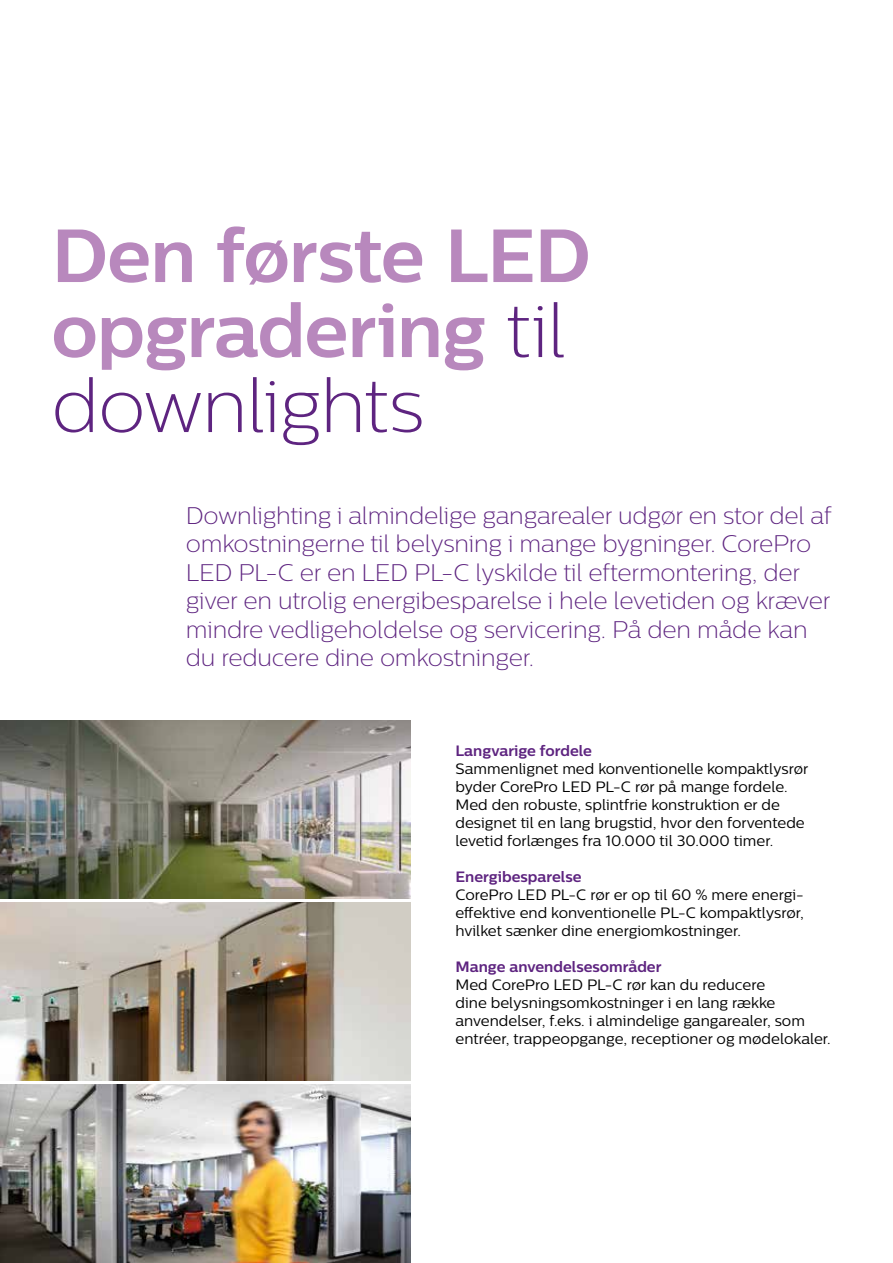
<style>
.page{position:relative;width:893px;height:1263px;background:#fff}
.page>*{position:absolute;margin:0;border:0;box-sizing:border-box;transform-origin:0 0}
.t1{font:700 75px/75px "Centrale Sans";letter-spacing:-.015em;color:#b888bd}
.t2{font:75px "Centrale Sans X Light";letter-spacing:-.02em;color:#5e2480}
.t3{font:24px/28.5px "Centrale Sans X Light";letter-spacing:-.01em;color:#5e2480}
.t4{font:15px/18px "Centrale Sans";color:#000}
.t5{font:700 15px "Centrale Sans";color:#5e2480}
.s1{font-family:"Centrale Sans X Light";font-weight:400;color:#5e2480}
</style>
<div class="page">
<hr style="left:892px;top:0;width:1px;height:666px;background:#d1d3d4">
<img style="left:0;top:720px;width:411px;height:178px">
<img style="left:0;top:902px;width:411px;height:178px">
<img style="left:0;top:1085px;width:411px;height:178px">
<h1 class="t1" style="left:51px;top:217px;width:541px">Den første LED opgradering <span class="s1">til</span></h1>
<h1 class="t2" style="left:51px;top:364px;width:375px">downlights</h1>
<p class="t3" style="left:186px;top:501px;width:647px">Downlighting i almindelige gangarealer udgør en stor del af omkostningerne til belysning i mange bygninger. CorePro LED PL-C er en LED PL-C lyskilde til eftermontering, der giver en utrolig energibesparelse i hele levetiden og kræver mindre vedligeholdelse og servicering. På den måde kan du reducere dine omkostninger.</p>
<p class="t5" style="left:455px;top:742px;width:138px">Langvarige fordele</p>
<p class="t4" style="left:455px;top:760px;width:354px">Sammenlignet med konventionelle kompaktlysrør byder CorePro LED PL-C rør på mange fordele.<br>Med den robuste, splintfrie konstruktion er de designet til en lang brugstid, hvor den forventede levetid forlænges fra 10.000 til 30.000 timer.</p>
<p class="t5" style="left:455px;top:868px;width:128px">Energibesparelse</p>
<p class="t4" style="left:455px;top:886px;width:350px">CorePro LED PL-C rør er op til 60 % mere energi&shy;effektive end konventionelle PL-C kompaktlysrør, hvilket sænker dine energiomkostninger.</p>
<p class="t5" style="left:455px;top:958px;width:208px">Mange anvendelsesområder</p>
<p class="t4" style="left:455px;top:976px;width:377px">Med CorePro LED PL-C rør kan du reducere<br>dine belysningsomkostninger i en lang række anvendelser, f.eks. i almindelige gangarealer, som entréer, trappeopgange, receptioner og mødelokaler.</p>
</div>
